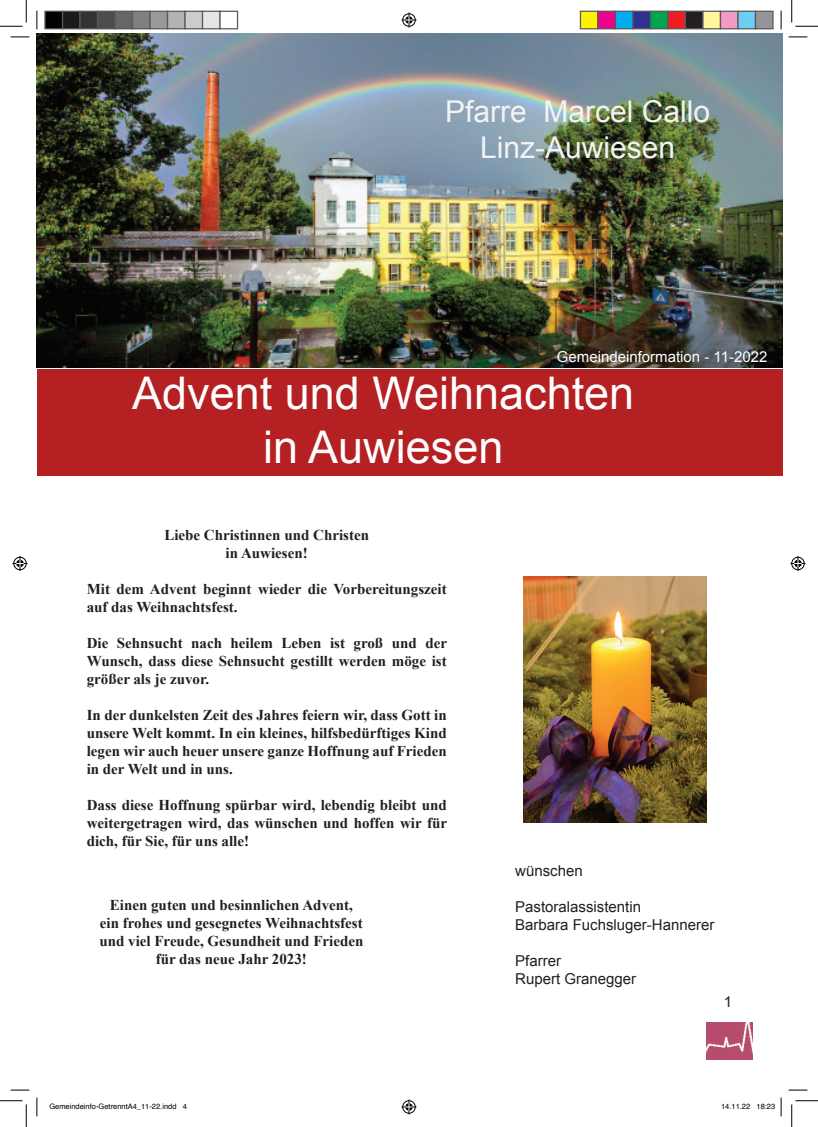
<style>
.page{position:relative;width:818px;height:1127px;background:#fff}
.page>*{position:absolute;margin:0;border:0;box-sizing:border-box;transform-origin:0 0}
.t1{font:45px/54px "Arial";color:#fff;text-align:center}
.t2{font:30px/36px "Arial";color:#f2f3f4;text-align:center}
.t3{font:700 15px/18px "Times New Roman";color:#231f20;text-align:justify}
.t4{font:15px/18px "Arial";color:#231f20}
.t5{font:15px "Arial";color:#fff}
.t6{font:7.5px "Helvetica";color:#000}
</style>
<div class="page">
<img style="left:37px;top:33px;width:745px;height:334px">
<div style="left:37px;top:369px;width:745px;height:106px;background:#b52023"></div>
<img style="left:523px;top:576px;width:183px;height:246px">
<img style="left:706px;top:1022px;width:46px;height:37px">
<svg style="left:11px;top:36px;width:18px;height:2px"></svg>
<svg style="left:788px;top:36px;width:19px;height:2px"></svg>
<svg style="left:11px;top:1089px;width:18px;height:1px"></svg>
<svg style="left:788px;top:1089px;width:19px;height:1px"></svg>
<svg style="left:36px;top:11px;width:2px;height:18px"></svg>
<svg style="left:36px;top:1097px;width:2px;height:18px"></svg>
<svg style="left:780px;top:11px;width:2px;height:18px"></svg>
<svg style="left:0;top:0;width:27px;height:27px"></svg>
<svg style="left:0;top:1100px;width:27px;height:26px"></svg>
<svg style="left:791px;top:0;width:27px;height:27px"></svg>
<svg style="left:791px;top:1100px;width:27px;height:26px"></svg>
<svg style="left:401px;top:13px;width:15px;height:15px"></svg>
<svg style="left:401px;top:1099px;width:15px;height:15px"></svg>
<svg style="left:13px;top:556px;width:15px;height:15px"></svg>
<svg style="left:790px;top:556px;width:15px;height:15px"></svg>
<div style="left:45px;top:11px;width:18px;height:18px;background:#000"></div>
<div style="left:44px;top:11px;width:19px;height:18px;border:1px solid #595959"></div>
<div style="left:63px;top:11px;width:17px;height:18px;background:#1a1a1a"></div>
<div style="left:62px;top:11px;width:19px;height:18px;border:1px solid #595959"></div>
<div style="left:80px;top:11px;width:18px;height:18px;background:#333"></div>
<div style="left:79px;top:11px;width:19px;height:18px;border:1px solid #595959"></div>
<div style="left:98px;top:11px;width:17px;height:18px;background:#4d4d4d"></div>
<div style="left:97px;top:11px;width:19px;height:18px;border:1px solid #595959"></div>
<div style="left:115px;top:11px;width:18px;height:18px;background:#666"></div>
<div style="left:114px;top:11px;width:19px;height:18px;border:1px solid #595959"></div>
<div style="left:133px;top:11px;width:17px;height:18px;background:#808080"></div>
<div style="left:132px;top:11px;width:19px;height:18px;border:1px solid #595959"></div>
<div style="left:150px;top:11px;width:18px;height:18px;background:#999"></div>
<div style="left:149px;top:11px;width:19px;height:18px;border:1px solid #595959"></div>
<div style="left:168px;top:11px;width:17px;height:18px;background:#b3b3b3"></div>
<div style="left:167px;top:11px;width:19px;height:18px;border:1px solid #595959"></div>
<div style="left:185px;top:11px;width:18px;height:18px;background:#ccc"></div>
<div style="left:184px;top:11px;width:19px;height:18px;border:1px solid #595959"></div>
<div style="left:203px;top:11px;width:17px;height:18px;background:#e6e6e6"></div>
<div style="left:202px;top:11px;width:19px;height:18px;border:1px solid #595959"></div>
<div style="left:219px;top:11px;width:19px;height:18px;border:1px solid #595959"></div>
<div style="left:580px;top:11px;width:18px;height:18px;background:#fff101"></div>
<div style="left:580px;top:11px;width:18px;height:18px;border:1px solid #595959"></div>
<div style="left:598px;top:11px;width:17px;height:18px;background:#ed028c"></div>
<div style="left:597px;top:11px;width:19px;height:18px;border:1px solid #595959"></div>
<div style="left:615px;top:11px;width:18px;height:18px;background:#00aeef"></div>
<div style="left:615px;top:11px;width:18px;height:18px;border:1px solid #595959"></div>
<div style="left:633px;top:11px;width:17px;height:18px;background:#2e3092"></div>
<div style="left:632px;top:11px;width:19px;height:18px;border:1px solid #595959"></div>
<div style="left:650px;top:11px;width:18px;height:18px;background:#00a54f"></div>
<div style="left:650px;top:11px;width:18px;height:18px;border:1px solid #595959"></div>
<div style="left:668px;top:11px;width:17px;height:18px;background:#ee1d23"></div>
<div style="left:667px;top:11px;width:19px;height:18px;border:1px solid #595959"></div>
<div style="left:685px;top:11px;width:18px;height:18px;background:#231f20"></div>
<div style="left:685px;top:11px;width:18px;height:18px;border:1px solid #595959"></div>
<div style="left:703px;top:11px;width:17px;height:18px;background:#fff79a"></div>
<div style="left:702px;top:11px;width:19px;height:18px;border:1px solid #595959"></div>
<div style="left:720px;top:11px;width:18px;height:18px;background:#f499c2"></div>
<div style="left:720px;top:11px;width:18px;height:18px;border:1px solid #595959"></div>
<div style="left:738px;top:11px;width:17px;height:18px;background:#6bcff6"></div>
<div style="left:737px;top:11px;width:19px;height:18px;border:1px solid #595959"></div>
<div style="left:755px;top:11px;width:18px;height:18px;background:#939598"></div>
<div style="left:755px;top:11px;width:18px;height:18px;border:1px solid #595959"></div>
<svg style="left:780px;top:1097px;width:2px;height:18px"></svg>
<h2 class="t2" style="left:445px;top:94px;width:267px">Pfarre Marcel Callo<br>Linz-Auwiesen</h2>
<p class="t5" style="left:557px;top:347px;width:212px">Gemeindeinformation - 11-2022</p>
<h1 class="t1" style="left:132px;top:366px;width:503px">Advent und Weihnachten in Auwiesen</h1>
<p class="t3" style="left:164px;top:525px;width:206px;text-align:center">Liebe Christinnen und Christen in Auwiesen!</p>
<p class="t3" style="left:87px;top:579px;width:362px">Mit dem Advent beginnt wieder die Vorbereitungszeit auf das Weihnachtsfest.</p>
<p class="t3" style="left:87px;top:633px;width:362px">Die Sehnsucht nach heilem Leben ist groß und der Wunsch, dass diese Sehnsucht gestillt werden möge ist größer als je zuvor.</p>
<p class="t3" style="left:87px;top:705px;width:362px">In der dunkelsten Zeit des Jahres feiern wir, dass Gott in unsere Welt kommt. In ein kleines, hilfsbedürftiges Kind legen wir auch heuer unsere ganze Hoffnung auf Frieden in der Welt und in uns.</p>
<p class="t3" style="left:87px;top:795px;width:362px">Dass diese Hoffnung spürbar wird, lebendig bleibt und weitergetragen wird, das wünschen und hoffen wir für dich, für Sie, für uns alle!</p>
<p class="t3" style="left:99px;top:895px;width:265px;text-align:center">Einen guten und besinnlichen Advent, ein frohes und gesegnetes Weihnachtsfest und viel Freude, Gesundheit und Frieden für das neue Jahr 2023!</p>
<p class="t4" style="left:515px;top:861px;width:69px">wünschen</p>
<p class="t4" style="left:515px;top:897px;width:201px">Pastoralassistentin<br>Barbara Fuchsluger-Hannerer</p>
<p class="t4" style="left:515px;top:951px;width:122px">Pfarrer<br>Rupert Granegger</p>
<p class="t4" style="left:724px;top:992px;width:10px">1</p>
<p class="t6" style="left:49px;top:1100px;width:139px">Gemeindeinfo-GetrenntA4_11-22.indd 4</p>
<p class="t6" style="left:721px;top:1100px;width:56px">14.11.22 18:23</p>
</div>
